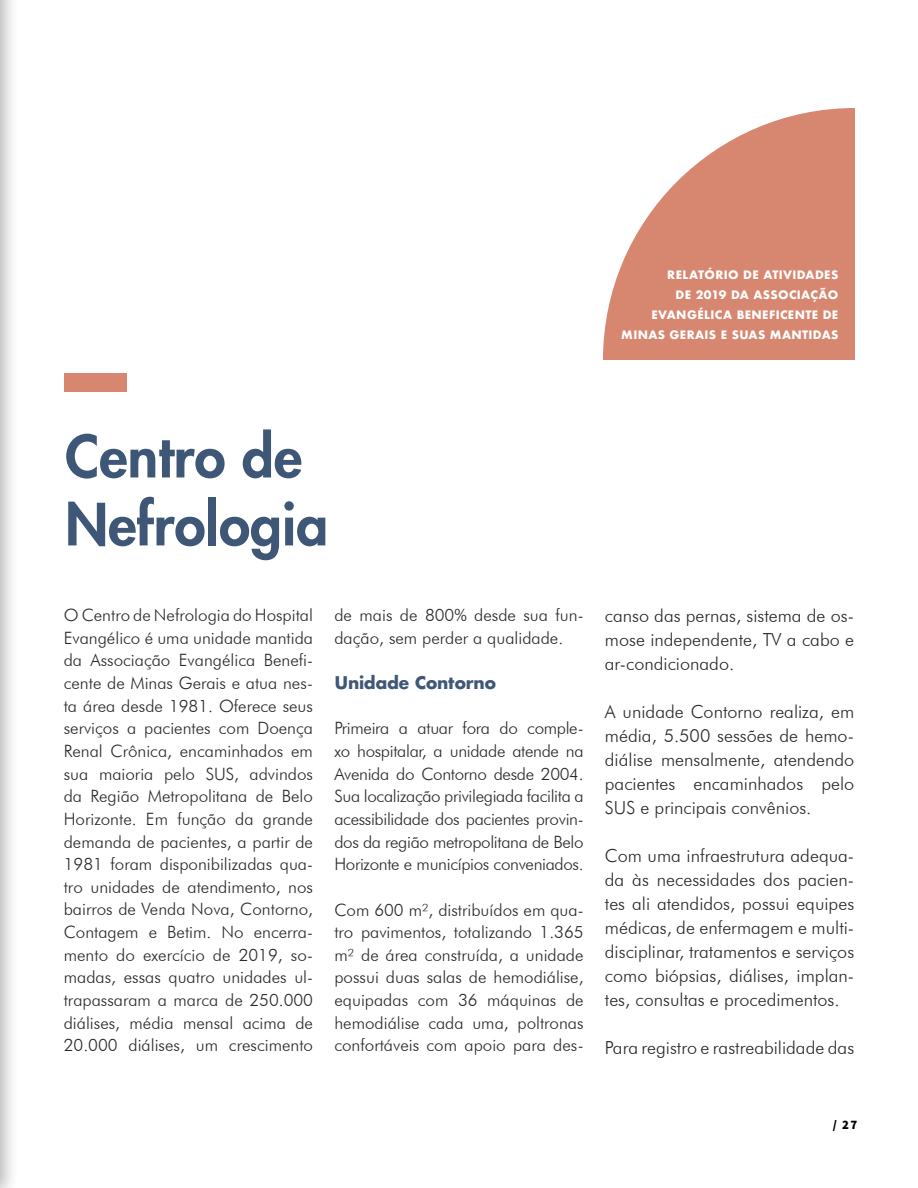
<style>
.page{position:relative;width:918px;height:1188px;background:#fff}
.page>*{position:absolute;margin:0;border:0;box-sizing:border-box;transform-origin:0 0}
.t1{font:800 56.7px/67.9px "Futura";color:#3f5777}
.t2{font:300 18px/24px "Futura BT";color:#292929;text-align:justify}
.t3{font:300 16.95px/22.6px "Futura BT";color:#292929;text-align:justify}
.t4{font:700 16.95px "Futura";letter-spacing:-.02em;color:#3f5777}
.t5{font:900 12.75px "Source Sans Pro";color:#000}
.t6{font:700 11.4px/19.8px "Futura";letter-spacing:.03em;color:#fff;text-align:right}
</style>
<div class="page">
<div style="left:64px;top:373px;width:62px;height:18px;background:#d7866f"></div>
<div style="left:0;top:0;width:20px;height:1188px;background:#000;opacity:.28"></div>
<svg style="left:603px;top:108px;width:252px;height:252px;fill:#d7866f"></svg>
<p class="t6" style="left:621px;top:265px;width:219px">RELATÓRIO DE ATIVIDADES<br>DE 2019 DA ASSOCIAÇÃO<br>EVANGÉLICA BENEFICENTE DE<br>MINAS GERAIS E SUAS MANTIDAS</p>
<h1 class="t1" style="left:65px;top:422px;width:265px">Centro de<br>Nefrologia</h1>
<p class="t3" style="left:64px;top:604px;width:251px">O Centro de Nefrologia do Hospital Evangélico é uma unidade mantida da Associação Evangélica Benefi&shy;cente de Minas Gerais e atua nes&shy;ta área desde 1981. Oferece seus serviços a pacientes com Doença Renal Crônica, encaminhados em sua maioria pelo SUS, advindos da Região Metropolitana de Belo Horizonte. Em função da grande demanda de pacientes, a partir de 1981 foram disponibilizadas qua&shy;tro unidades de atendimento, nos bairros de Venda Nova, Contorno, Contagem e Betim. No encerra&shy;mento do exercício de 2019, so&shy;madas, essas quatro unidades ul&shy;trapassaram a marca de 250.000 diálises, média mensal acima de 20.000 diálises, um crescimento</p>
<p class="t3" style="left:334px;top:604px;width:251px">de mais de 800% desde sua fun&shy;dação, sem perder a qualidade.</p>
<p class="t4" style="left:334px;top:670px;width:163px">Unidade Contorno</p>
<p class="t3" style="left:334px;top:717px;width:251px">Primeira a atuar fora do comple&shy;xo hospitalar, a unidade atende na Avenida do Contorno desde 2004.<br>Sua localização privilegiada facilita a acessibilidade dos pacientes provin&shy;dos da região metropolitana de Belo Horizonte e municípios conveniados.</p>
<p class="t3" style="left:334px;top:898px;width:251px">Com 600 m², distribuídos em qua&shy;tro pavimentos, totalizando 1.365 m² de área construída, a unidade possui duas salas de hemodiálise, equipadas com 36 máquinas de hemodiálise cada uma, poltronas confortáveis com apoio para des-</p>
<p class="t2" style="left:605px;top:603px;width:251px">canso das pernas, sistema de os&shy;mose independente, TV a cabo e ar-condicionado.</p>
<p class="t2" style="left:605px;top:699px;width:251px">A unidade Contorno realiza, em média, 5.500 sessões de hemo&shy;diálise mensalmente, atendendo pacientes encaminhados pelo SUS e principais convênios.</p>
<p class="t2" style="left:605px;top:843px;width:251px">Com uma infraestrutura adequa&shy;da às necessidades dos pacien&shy;tes ali atendidos, possui equipes médicas, de enfermagem e multi&shy;disciplinar, tratamentos e serviços como biópsias, diálises, implan&shy;tes, consultas e procedimentos.</p>
<p class="t2" style="left:605px;top:1035px;width:251px">Para registro e rastreabilidade das</p>
<p class="t5" style="left:833px;top:1116px;width:26px">/ 27</p>
</div>
